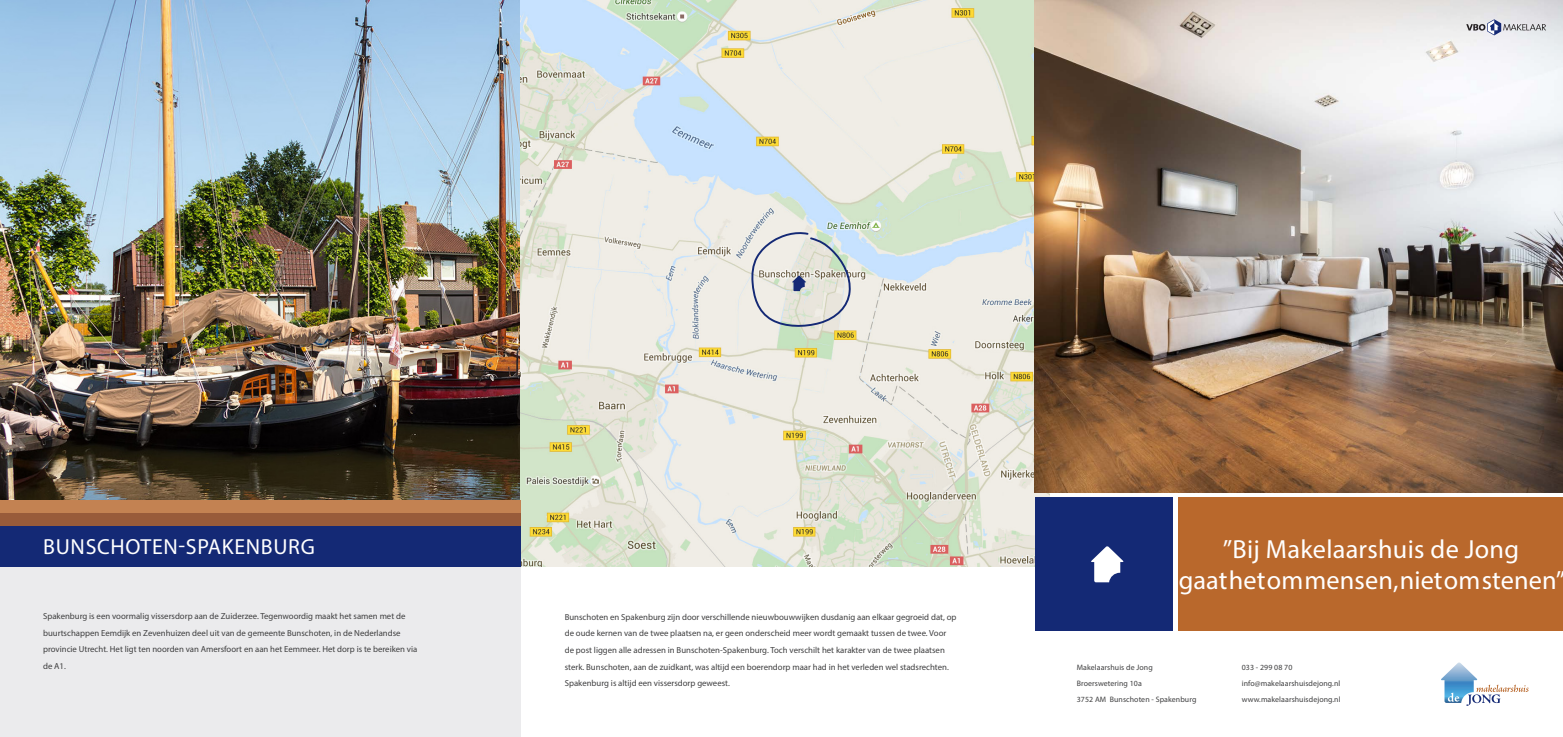
<style>
.page{position:relative;width:1563px;height:737px;background:#fff}
.page>*{position:absolute;margin:0;border:0;box-sizing:border-box;transform-origin:0 0}
.t1{font:26.25px "Myriad Pro";letter-spacing:.005em;color:#fff}
.t2{font:21.88px "Myriad Pro";letter-spacing:.03em;color:#fff}
.t3{font:8.75px/16.6px "Myriad Pro";color:#3e3e3f}
.t4{font:7.88px "Myriad Pro";letter-spacing:.01em;color:#3e3e3f}
</style>
<div class="page">
<img style="left:0;top:0;width:521px;height:500px">
<img style="left:521px;top:0;width:528px;height:566px">
<svg style="left:750px;top:231px;width:103px;height:99px"></svg>
<img style="left:1034px;top:0;width:529px;height:492px">
<div style="left:0;top:500px;width:521px;height:237px;background:#ebebed"></div>
<div style="left:0;top:513px;width:521px;height:53px;background:#142975"></div>
<svg style="left:0;top:500px;width:521px;height:25px;fill:#c38252"></svg>
<div style="left:1178px;top:497px;width:385px;height:134px;background:#b9682c"></div>
<div style="left:1034px;top:497px;width:138px;height:134px;background:#142975"></div>
<svg style="left:1091px;top:546px;width:32px;height:36px"></svg>
<svg style="left:1441px;top:662px;width:87px;height:43px"></svg>
<svg style="left:1466px;top:19px;width:80px;height:16px"></svg>
<p class="t2" style="left:43px;top:533px;width:273px">BUNSCHOTEN-SPAKENBURG</p>
<p class="t3" style="left:43px;top:607px;width:376px">Spakenburg is een voormalig vissersdorp aan de Zuiderzee. Tegenwoordig maakt het samen met de buurtschappen Eemdijk en Zevenhuizen deel uit van de gemeente Bunschoten, in de Nederlandse provincie Utrecht. Het ligt ten noorden van Amersfoort en aan het Eemmeer. Het dorp is te bereiken via de A1.</p>
<p class="t3" style="left:565px;top:608px;width:393px">Bunschoten en Spakenburg zijn door verschillende nieuwbouwwijken dusdanig aan elkaar gegroeid dat, op de oude kernen van de twee plaatsen na, er geen onderscheid meer wordt gemaakt tussen de twee. Voor de post liggen alle adressen in Bunschoten-Spakenburg. Toch verschilt het karakter van de twee plaatsen sterk. Bunschoten, aan de zuidkant, was altijd een boerendorp maar had in het verleden wel stadsrechten.<br>Spakenburg is altijd een vissersdorp geweest.</p>
<p class="t1" style="left:1222px;top:533px;width:298px">’’Bij Makelaarshuis de Jong</p>
<p class="t1" style="left:1178px;top:564px;width:388px">gaat het om mensen, niet om stenen’’</p>
<p class="t4" style="left:1077px;top:663px;width:77px">Makelaarshuis de Jong</p>
<p class="t4" style="left:1077px;top:678px;width:67px">Broerswetering 10a</p>
<p class="t4" style="left:1077px;top:694px;width:121px">3752 AM Bunschoten - Spakenburg</p>
<p class="t4" style="left:1241px;top:663px;width:52px">033 - 299 08 70</p>
<p class="t4" style="left:1241px;top:678px;width:100px">info@makelaarshuisdejong.nl</p>
<p class="t4" style="left:1241px;top:694px;width:100px">www.makelaarshuisdejong.nl</p>
</div>
